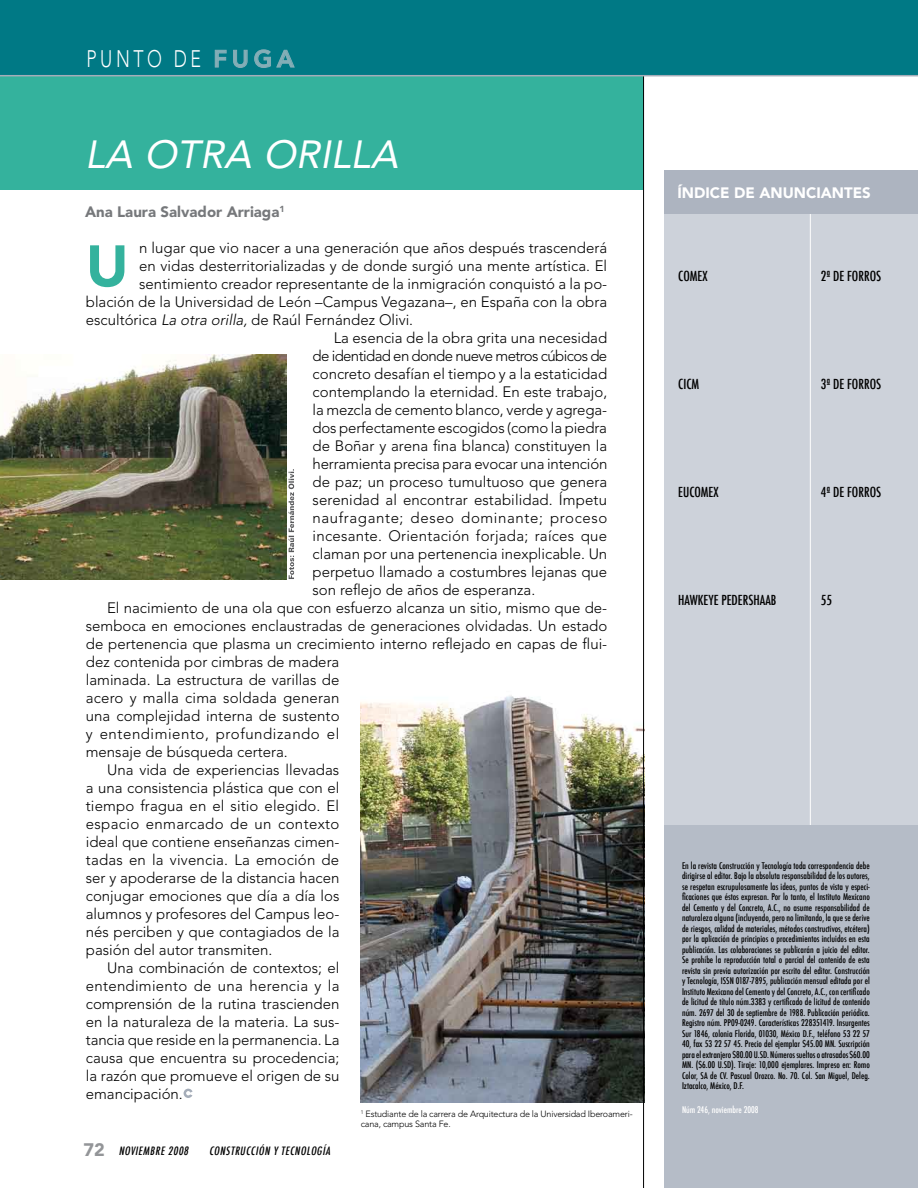
<style>
.page{position:relative;width:918px;height:1188px;background:#fff}
.page>*{position:absolute;margin:0;border:0;box-sizing:border-box;transform-origin:0 0}
.t1{font:900 57.6px "Avenir";color:#34b29d}
.t2{font:italic 39px "Avenir";color:#fff}
.t3{font:300 23.7px "Avenir";letter-spacing:.2em;color:#fff;scale:.75 1}
.t4{font:300 15px "Avenir";color:#000}
.t5{font:300 15px "Avenir";letter-spacing:-.04em;color:#000}
.t6{font:300 15px "Avenir";letter-spacing:.04em;color:#000}
.t7{font:300 15px "Avenir";letter-spacing:.035em;color:#000}
.t8{font:300 15px "Avenir";letter-spacing:.02em;color:#000}
.t9{font:300 15px "Avenir";letter-spacing:.025em;color:#000}
.t10{font:900 15px "Avenir";color:#76787b}
.t11{font:900 15px "Avenir";color:#fff}
.t12{font:500 condensed 13.5px "Futura";color:#000}
.t13{font:italic 500 condensed 11.25px "Futura";color:#000}
.t14{font:500 condensed 9px/10.5px "Futura";color:#000;text-align:justify}
.t15{font:300 9px/10.5px "Avenir";letter-spacing:-.02em;color:#000}
.t16{font:500 condensed 9px "Futura";color:#fff}
.s1{font-weight:800;color:#84aeb7}
.s2{font-style:italic}
.s3{font-family:"Avenir";font-weight:900;font-style:normal;font-stretch:normal;font-size:18px;color:#939598}
</style>
<div class="page">
<div style="left:0;top:73px;width:644px;height:116px;background:#34b29d"></div>
<img style="left:361px;top:695px;width:282px;height:408px">
<hr style="left:643px;top:75px;width:1px;height:1113px;background:#000">
<div style="left:0;top:0;width:918px;height:76px;background:#007985"></div>
<div style="left:664px;top:192px;width:254px;height:996px;background:#cdd2da"></div>
<hr style="left:810px;top:209px;width:1px;height:631px;background:#fff">
<div style="left:664px;top:170px;width:254px;height:43px;background:#adb4c0"></div>
<div style="left:664px;top:825px;width:254px;height:363px;background:#b5bcc7"></div>
<svg style="left:214px;top:49px;width:13px;height:19px"></svg>
<svg style="left:233px;top:49px;width:15px;height:19px"></svg>
<svg style="left:254px;top:49px;width:41px;height:19px"></svg>
<svg style="left:184px;top:1089px;width:9px;height:9px"></svg>
<hr style="left:0;top:75px;width:918px;height:1px;background:#a5adb9">
<img style="left:0;top:355px;width:287px;height:224px">
<svg style="left:288px;top:469px;width:6px;height:110px"></svg>
<h3 class="t3" style="left:86px;top:45px;width:278px">PUNTO DE <span class="s1">FUGA</span></h3>
<h2 class="t2" style="left:85px;top:132px;width:322px">LA OTRA ORILLA</h2>
<p class="t10" style="left:85px;top:202px;width:201px">Ana Laura Salvador Arriaga<sup>1</sup></p>
<p class="t4" style="left:139px;top:239px;width:469px">n lugar que vio nacer a una generación que años después trascenderá</p>
<p class="t4" style="left:139px;top:257px;width:470px">en vidas desterritorializadas y de donde surgió una mente artística. El</p>
<p class="t4" style="left:139px;top:275px;width:470px">sentimiento creador representante de la inmigración conquistó a la po-</p>
<p class="t4" style="left:86px;top:293px;width:523px">blación de la Universidad de León –Campus Vegazana–, en España con la obra</p>
<p class="t4" style="left:86px;top:311px;width:329px">escultórica <span class="s2">La otra orilla,</span>de Raúl Fernández Olivi.</p>
<p class="t4" style="left:334px;top:329px;width:275px">La esencia de la obra grita una necesidad</p>
<p class="t5" style="left:313px;top:347px;width:296px">de identidad en donde nueve metros cúbicos de</p>
<p class="t4" style="left:313px;top:365px;width:296px">concreto desafían el tiempo y a la estaticidad</p>
<p class="t4" style="left:313px;top:383px;width:296px">contemplando la eternidad. En este trabajo,</p>
<p class="t4" style="left:313px;top:401px;width:296px">la mezcla de cemento blanco, verde y agrega-</p>
<p class="t4" style="left:313px;top:419px;width:296px">dos perfectamente escogidos (como la piedra</p>
<p class="t4" style="left:313px;top:437px;width:296px">de Boñar y arena fina blanca) constituyen la</p>
<p class="t4" style="left:313px;top:455px;width:296px">herramienta precisa para evocar una intención</p>
<p class="t4" style="left:313px;top:473px;width:296px">de paz; un proceso tumultuoso que genera</p>
<p class="t4" style="left:313px;top:491px;width:296px">serenidad al encontrar estabilidad. Ímpetu</p>
<p class="t6" style="left:313px;top:509px;width:296px">naufragante; deseo dominante; proceso</p>
<p class="t4" style="left:313px;top:527px;width:296px">incesante. Orientación forjada; raíces que</p>
<p class="t4" style="left:313px;top:545px;width:296px">claman por una pertenencia inexplicable. Un</p>
<p class="t4" style="left:313px;top:563px;width:296px">perpetuo llamado a costumbres lejanas que</p>
<p class="t4" style="left:313px;top:581px;width:224px">son reflejo de años de esperanza.</p>
<p class="t4" style="left:107px;top:599px;width:502px">El nacimiento de una ola que con esfuerzo alcanza un sitio, mismo que de-</p>
<p class="t4" style="left:86px;top:617px;width:523px">semboca en emociones enclaustradas de generaciones olvidadas. Un estado</p>
<p class="t4" style="left:86px;top:635px;width:523px">de pertenencia que plasma un crecimiento interno reflejado en capas de flui-</p>
<p class="t4" style="left:86px;top:653px;width:255px">dez contenida por cimbras de madera</p>
<p class="t4" style="left:86px;top:671px;width:255px">laminada. La estructura de varillas de</p>
<p class="t4" style="left:86px;top:689px;width:255px">acero y malla cima soldada generan</p>
<p class="t4" style="left:86px;top:707px;width:255px">una complejidad interna de sustento</p>
<p class="t7" style="left:86px;top:725px;width:255px">y entendimiento, profundizando el</p>
<p class="t4" style="left:86px;top:743px;width:204px">mensaje de búsqueda certera.</p>
<p class="t4" style="left:107px;top:761px;width:234px">Una vida de experiencias llevadas</p>
<p class="t4" style="left:86px;top:779px;width:255px">a una consistencia plástica que con el</p>
<p class="t4" style="left:86px;top:797px;width:255px">tiempo fragua en el sitio elegido. El</p>
<p class="t9" style="left:86px;top:815px;width:255px">espacio enmarcado de un contexto</p>
<p class="t4" style="left:86px;top:833px;width:255px">ideal que contiene enseñanzas cimen-</p>
<p class="t4" style="left:86px;top:851px;width:255px">tadas en la vivencia. La emoción de</p>
<p class="t4" style="left:86px;top:869px;width:255px">ser y apoderarse de la distancia hacen</p>
<p class="t4" style="left:86px;top:887px;width:255px">conjugar emociones que día a día los</p>
<p class="t4" style="left:86px;top:905px;width:255px">alumnos y profesores del Campus leo-</p>
<p class="t4" style="left:86px;top:923px;width:255px">nés perciben y que contagiados de la</p>
<p class="t4" style="left:86px;top:941px;width:188px">pasión del autor transmiten.</p>
<p class="t4" style="left:107px;top:959px;width:234px">Una combinación de contextos; el</p>
<p class="t8" style="left:86px;top:977px;width:255px">entendimiento de una herencia y la</p>
<p class="t4" style="left:86px;top:995px;width:255px">comprensión de la rutina trascienden</p>
<p class="t4" style="left:86px;top:1013px;width:255px">en la naturaleza de la materia. La sus-</p>
<p class="t4" style="left:86px;top:1031px;width:255px">tancia que reside en la permanencia. La</p>
<p class="t4" style="left:86px;top:1049px;width:255px">causa que encuentra su procedencia;</p>
<p class="t4" style="left:86px;top:1067px;width:255px">la razón que promueve el origen de su</p>
<p class="t4" style="left:86px;top:1085px;width:98px">emancipación.</p>
<h1 class="t1" style="left:86px;top:231px;width:36px">U</h1>
<p class="t13" style="left:84px;top:1143px;width:109px"><span class="s3">7 2</span> NOVIEMBRE 2008</p>
<p class="t13" style="left:209px;top:1143px;width:125px">CONSTRUCCIÓN Y TECNOLOGÍA</p>
<p class="t15" style="left:361px;top:1108px;width:273px"><sup>1</sup> Estudiante de la carrera de Arquitectura de la Universidad Iberoameri&shy;cana, campus Santa Fe.</p>
<p class="t11" style="left:677px;top:183px;width:195px">Índice de anunciantes</p>
<p class="t12" style="left:678px;top:267px;width:31px">COMEX</p>
<p class="t12" style="left:821px;top:267px;width:62px">2ª DE FORROS</p>
<p class="t12" style="left:678px;top:375px;width:22px">CICM</p>
<p class="t12" style="left:821px;top:375px;width:62px">3ª DE FORROS</p>
<p class="t12" style="left:678px;top:483px;width:42px">EUCOMEX</p>
<p class="t12" style="left:821px;top:483px;width:62px">4ª DE FORROS</p>
<p class="t12" style="left:678px;top:591px;width:100px">HAWKEYE PEDERSHAAB</p>
<p class="t12" style="left:821px;top:591px;width:13px">55</p>
<p class="t14" style="left:682px;top:860px;width:189px">En la revista Construcción y Tecnología toda correspondencia debe dirigirse al editor. Bajo la absoluta responsabilidad de los autores, se respetan escrupulosamente las ideas, puntos de vista y especi&shy;ficaciones que éstos expresan. Por lo tanto, el Instituto Mexicano del Cemento y del Concreto, A.C., no asume responsabilidad de naturaleza alguna (incluyendo, pero no limitando, la que se derive de riesgos, calidad de materiales, métodos constructivos, etcétera) por la aplicación de principios o procedimientos incluidos en esta publicación. Las colaboraciones se publicarán a juicio del editor.<br>Se prohíbe la reproducción total o parcial del contenido de esta revista sin previa autorización por escrito del editor. Construcción y Tecnología, ISSN</p>
<p class="t14" style="left:682px;top:976px;width:189px;text-indent:54px">0187-7895, publicación mensual editada por el Instituto Mexicano del Cemento y del Concreto, A.C., con certificado de licitud de título núm.3383 y certificado de licitud de contenido núm. 2697 del 30 de septiembre de 1988. Publicación periódica.<br>Registro núm. PP09-0249. Características 228351419. Insurgentes Sur 1846, colonia Florida, 01030, México D.F., teléfono 53 22 57<br>40, fax 53 22 57 45. Precio del ejemplar $45.00 MN. Suscripción para el extranjero $80.00 U.SD. Números sueltos o atrasados $60.00<br>MN. ($6.00 U.SD). Tiraje: 10,000 ejemplares. Impreso en: Romo Color, SA de CV. Pascual Orozco. No. 70. Col. San Miguel, Deleg.<br>Iztacalco, México, D.F.</p>
<p class="t16" style="left:682px;top:1104px;width:78px">Núm 246, noviembre 2008</p>
</div>
